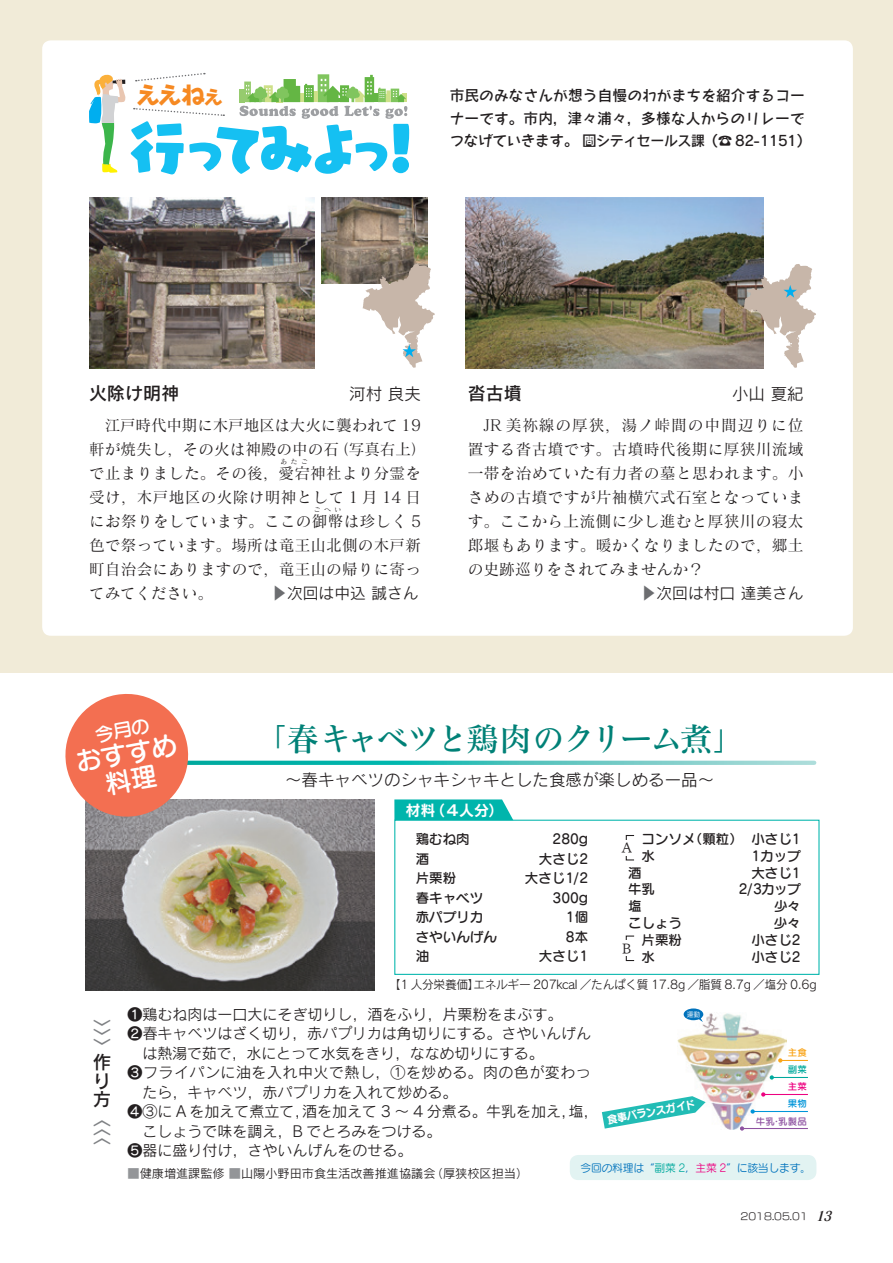
<style>
.page{position:relative;width:893px;height:1263px;background:#fff}
.page>*{position:absolute;margin:0;border:0;box-sizing:border-box;transform-origin:0 0}
.t1{font:57px "Yuruka Std UB";color:#15c0f2}
.t2{font:33px "Matisse V Pro DB";letter-spacing:-.09em;color:#008177}
.t3{font:25.5px "G Maru Go Pro DB";color:#fff}
.t4{font:24px "Rodin Maria Pro EB";color:#f68922}
.t5{font:18.6px/15.6px "Rodin Pro DB";color:#808285}
.t6{font:18.6px/18.6px "Rodin Pro DB";color:#231f20}
.t7{font:18px "Rodin Pro N DB";color:#231f20}
.t8{font:16.5px "Rodin Pro N M";color:#231f20}
.t9{font:16.5px "Rodin Pro M";color:#231f20}
.t10{font:15.75px/24px "Matisse Pro N M";letter-spacing:.015em;color:#231f20;text-align:justify}
.t11{font:15.75px "Rodin Pro N M";color:#231f20}
.t12{font:15px/19.5px "Rodin Pro M";color:#231f20}
.t13{font:15px/19.5px "Rodin Pro M";letter-spacing:.035em;color:#231f20}
.t14{font:15px/22.5px "Rodin Maria Pro DB";letter-spacing:.005em;color:#231f20}
.t15{font:15px "Rodin Camille Pro B";color:#fff}
.t16{font:14.25px "Rodin Wanpaku Pro DB";letter-spacing:-.03em;color:#231f20}
.t17{font:14.1px "Tsuku Min Pro LB";color:#231f20}
.t18{font:13.5px "Seurat Pro DB";color:#231f20}
._２行目以降字下げ{font:12.15px "Rodin Pro M";color:#231f20}
.t19{font:12px "Rodin Pro N M";letter-spacing:-.03em;color:#231f20}
.t20{font:10.8px "Seurat Pro M";letter-spacing:-.02em;color:#0072bc}
._２行目以降字下げ-2{font:10.8px "Seurat Pro N B";color:#fff;scale:.94 1}
.t21{font:9.75px "New Rodin Pro M";color:#231f20}
.t22{font:9.45px "Seurat Pro DB";color:#8e52a1}
.t23{font:9.45px "Seurat Pro DB";color:#f9a51b}
.t24{font:9.45px "Seurat Pro DB";color:#00a99d}
.t25{font:9.45px "Seurat Pro DB";color:#ed0280}
.t26{font:9.45px "Seurat Pro DB";color:#0095d9}
.t27{font:6.75px "Matisse Pro N M";letter-spacing:.545em;color:#231f20}
.t28{font:6.75px "Seurat Pro M";color:#fff}
.s1{font-size:52.5px}
.s2{font-size:55.5px}
.s3{font-family:"Rodin Maria Pro DB";font-size:15px}
.s4{font-family:"Rodin Pro N M";color:#6c6d70}
.s5{font-family:"Rodin Pro N M"}
.s6{color:#6c6d70}
.s7{color:#231f20}
.s8{color:#808285}
.s9{color:#00a99d}
.s10{color:#ed0280}
.s11{color:#939598}
.s12{font-family:"Matisse Eleganto Pro B";font-style:italic;font-size:13.5px}
</style>
<div class="page">
<div style="left:0;top:0;width:893px;height:673px;background:#f1ebd8"></div>
<div style="left:42px;top:40px;width:811px;height:596px;background:#fff;border-radius:9px"></div>
<hr style="left:0;top:0;width:1px;height:816px;background:#bfbfbf">
<svg style="left:89px;top:74px;width:37px;height:99px"></svg>
<img style="left:466px;top:198px;width:297px;height:170px">
<img style="left:85px;top:799px;width:289px;height:192px">
<img style="left:89px;top:198px;width:226px;height:170px">
<img style="left:321px;top:198px;width:106px;height:85px">
<svg style="left:239px;top:74px;width:168px;height:45px"></svg>
<svg style="left:136px;top:72px;width:69px;height:10px"></svg>
<svg style="left:134px;top:108px;width:90px;height:8px"></svg>
<svg style="left:744px;top:264px;width:72px;height:104px"></svg>
<svg style="left:193px;top:761px;width:621px;height:4px;background:#48c2bb"></svg>
<div style="left:570px;top:1155px;width:246px;height:25px;background:#e2f3f2;border-radius:9px"></div>
<img style="left:677px;top:1013px;width:109px;height:117px">
<hr style="left:763px;top:1094px;width:45px;height:1px;background:#ed0280">
<svg style="left:761px;top:1092px;width:4px;height:4px"></svg>
<hr style="left:753px;top:1111px;width:55px;height:1px;background:#0095d9">
<svg style="left:750px;top:1109px;width:5px;height:4px"></svg>
<hr style="left:772px;top:1077px;width:36px;height:1px;background:#00a99d">
<svg style="left:770px;top:1075px;width:4px;height:4px"></svg>
<svg style="left:778px;top:1058px;width:30px;height:4px"></svg>
<svg style="left:684px;top:1008px;width:19px;height:14px"></svg>
<hr style="left:742px;top:1128px;width:66px;height:1px;background:#8e52a1">
<svg style="left:740px;top:1126px;width:4px;height:4px"></svg>
<svg style="left:602px;top:1096px;width:104px;height:32px"></svg>
<div style="left:394px;top:820px;width:425px;height:155px;border:1px solid #00b5ac"></div>
<svg style="left:394px;top:799px;width:119px;height:21px;background:#11bab1"></svg>
<div style="left:626px;top:935px;width:9px;height:26px;border:1px solid #231f20"></div>
<div style="left:626px;top:835px;width:9px;height:25px;border:1px solid #231f20"></div>
<div style="left:619px;top:940px;width:16px;height:16px;background:#fff"></div>
<div style="left:619px;top:840px;width:16px;height:16px;background:#fff"></div>
<svg style="left:363px;top:264px;width:72px;height:104px"></svg>
<svg style="left:65px;top:694px;width:128px;height:127px"></svg>
<h3 class="t4" style="left:136px;top:78px;width:91px">ええねぇ</h3>
<h1 class="t1" style="left:129px;top:101px;width:302px">行<span class="s1">っ</span>てみよ<span class="s1">っ</span><span class="s2">！</span></h1>
<p class="t14" style="left:450px;top:84px;width:357px">市民のみなさんが想う自慢のわがまちを紹介するコーナーです。市内，津々浦々，多様な人からのリレーで</p>
<p class="t16" style="left:450px;top:131px;width:362px"><span class="s3">つなげていきます。</span> 問シティセールス課（☎ 82-1151）</p>
<p class="t7" style="left:89px;top:381px;width:92px">火除け明神</p>
<p class="t9" style="left:349px;top:383px;width:73px">河村 良夫</p>
<p class="t10" style="left:89px;top:412px;width:339px;text-align:left">　江戸時代中期に木戸地区は大火に襲われて 19軒が焼失し，その火は神殿の中の石（写真右上）で止まりました。その後，愛宕神社より分霊を</p>
<p class="t27" style="left:280px;top:457px;width:29px">あたご</p>
<p class="t10" style="left:89px;top:484px;width:333px">受け，木戸地区の火除け明神として 1 月 14 日にお祭りをしています。ここの御幣は珍しく 5</p>
<p class="t27" style="left:314px;top:505px;width:29px">ごへい</p>
<p class="t10" style="left:89px;top:532px;width:333px">色で祭っています。場所は竜王山北側の木戸新町自治会にありますので，竜王山の帰りに寄ってみてください。　　　 <span class="s4">▶</span><span class="s5">次回は中込 誠さん</span></p>
<p class="t7" style="left:468px;top:381px;width:55px">沓古墳</p>
<p class="t10" style="left:468px;top:412px;width:337px">　JR 美祢線の厚狭，湯ノ峠間の中間辺りに位置する沓古墳です。古墳時代後期に厚狭川流域一帯を治めていた有力者の墓と思われます。小さめの古墳ですが片袖横穴式石室となっています。ここから上流側に少し進むと厚狭川の寝太郎堰もあります。暖かくなりましたので，郷土の史跡巡りをされてみませんか？</p>
<p class="t11" style="left:641px;top:582px;width:164px"><span class="s6">▶</span>次回は村口 達美さん</p>
<p class="t9" style="left:732px;top:383px;width:73px">小山 夏紀</p>
<p class="t3" style="left:73px;top:745px;width:103px;rotate:-10deg">おすすめ</p>
<p class="t2" style="left:253px;top:717px;width:494px">「春キャベツと鶏肉のクリーム煮」</p>
<p class="t8" style="left:285px;top:769px;width:431px">〜春キャベツのシャキシャキとした食感が楽しめる一品〜</p>
<p class="t15" style="left:406px;top:800px;width:99px">材料（４人分）</p>
<p class="t18" style="left:416px;top:830px;width:55px">鶏むね肉</p>
<p class="t18" style="left:553px;top:830px;width:37px">280g</p>
<p class="t18" style="left:416px;top:850px;width:15px">酒</p>
<p class="t18" style="left:539px;top:850px;width:51px">大さじ2</p>
<p class="t18" style="left:416px;top:869px;width:42px">片栗粉</p>
<p class="t18" style="left:525px;top:869px;width:65px">大さじ1/2</p>
<p class="t18" style="left:416px;top:889px;width:69px">春キャベツ</p>
<p class="t18" style="left:553px;top:889px;width:37px">300g</p>
<p class="t18" style="left:416px;top:908px;width:69px">赤パプリカ</p>
<p class="t18" style="left:566px;top:908px;width:24px">1個</p>
<p class="t18" style="left:416px;top:928px;width:82px">さやいんげん</p>
<p class="t18" style="left:566px;top:928px;width:24px">8本</p>
<p class="t18" style="left:416px;top:947px;width:15px">油</p>
<p class="t18" style="left:539px;top:947px;width:51px">大さじ1</p>
<p class="t18" style="left:628px;top:830px;width:174px">　コンソメ（顆粒） 小さじ1</p>
<p class="t18" style="left:628px;top:847px;width:28px">　水</p>
<p class="t18" style="left:751px;top:847px;width:51px">1カップ</p>
<p class="t18" style="left:628px;top:864px;width:15px">酒</p>
<p class="t18" style="left:751px;top:864px;width:51px">大さじ1</p>
<p class="t18" style="left:628px;top:880px;width:28px">牛乳</p>
<p class="t18" style="left:739px;top:880px;width:63px">2/3カップ</p>
<p class="t18" style="left:628px;top:897px;width:15px">塩</p>
<p class="t18" style="left:774px;top:897px;width:28px">少々</p>
<p class="t18" style="left:628px;top:914px;width:55px">こしょう</p>
<p class="t18" style="left:774px;top:914px;width:28px">少々</p>
<p class="t18" style="left:628px;top:931px;width:55px">　片栗粉</p>
<p class="t18" style="left:751px;top:931px;width:51px">小さじ2</p>
<p class="t18" style="left:628px;top:947px;width:28px">　水</p>
<p class="t18" style="left:751px;top:947px;width:51px">小さじ2</p>
<p class="t17" style="left:622px;top:835px;width:12px">A</p>
<p class="t17" style="left:622px;top:936px;width:11px">B</p>
<p class="t19" style="left:389px;top:977px;width:429px">【1 人分栄養価】エネルギー 207kcal ／たんぱく質 17.8g ／脂質 8.7g ／塩分 0.6g</p>
<p class="t5" style="left:93px;top:1019px;width:19px">〉</p>
<p class="t5" style="left:93px;top:1029px;width:19px">〉</p>
<p class="t5" style="left:93px;top:1038px;width:19px">〉<span class="s7">作</span></p>
<p class="t6" style="left:93px;top:1071px;width:19px">り方<span class="s8">〈</span></p>
<p class="t5" style="left:93px;top:1119px;width:19px">〈</p>
<p class="t5" style="left:93px;top:1128px;width:19px">〈</p>
<p class="t12" style="left:128px;top:1004px;width:436px">❶鶏むね肉は一口大にそぎ切りし，酒をふり，片栗粉をまぶす。</p>
<p class="t12" style="left:143px;top:1023px;width:450px;text-indent:-15px">❷春キャベツはざく切り，赤パプリカは角切りにする。さやいんげんは熱湯で茹で，水にとって水気をきり，ななめ切りにする。</p>
<p class="t13" style="left:143px;top:1062px;width:450px;text-indent:-15px">❸フライパンに油を入れ中火で熱し，①を炒める。肉の色が変わったら，キャベツ，赤パプリカを入れて炒める。</p>
<p class="t12" style="left:143px;top:1101px;width:457px;text-indent:-15px">❹③に A を加えて煮立て，酒を加えて 3 〜 4 分煮る。牛乳を加え，塩，こしょうで味を調え，B でとろみをつける。</p>
<p class="t12" style="left:128px;top:1140px;width:286px">❺器に盛り付け，さやいんげんをのせる。</p>
<p class="t20" style="left:580px;top:1160px;width:232px">今回の料理は“<span class="s9">副菜 2</span>，<span class="s10">主菜 2</span>”に該当します。</p>
<p class="t28" style="left:687px;top:1010px;width:15px">運動</p>
<p class="t23" style="left:788px;top:1047px;width:20px">主食</p>
<p class="t24" style="left:788px;top:1064px;width:20px">副菜</p>
<p class="t25" style="left:788px;top:1081px;width:20px">主菜</p>
<p class="t26" style="left:788px;top:1098px;width:20px">果物</p>
<p class="t22" style="left:756px;top:1115px;width:52px">牛乳・乳製品</p>
<p class="_２行目以降字下げ-2" style="left:606px;top:1112px;width:96px;rotate:-10deg">食事バランスガイド</p>
<p class="_２行目以降字下げ" style="left:128px;top:1165px;width:402px"><span class="s11">■</span>健康増進課監修 <span class="s11">■</span>山陽小野田市食生活改善推進協議会（厚狭校区担当）</p>
<p class="t21" style="left:740px;top:1208px;width:97px">2018.05.01 <span class="s12">13</span></p>
</div>
